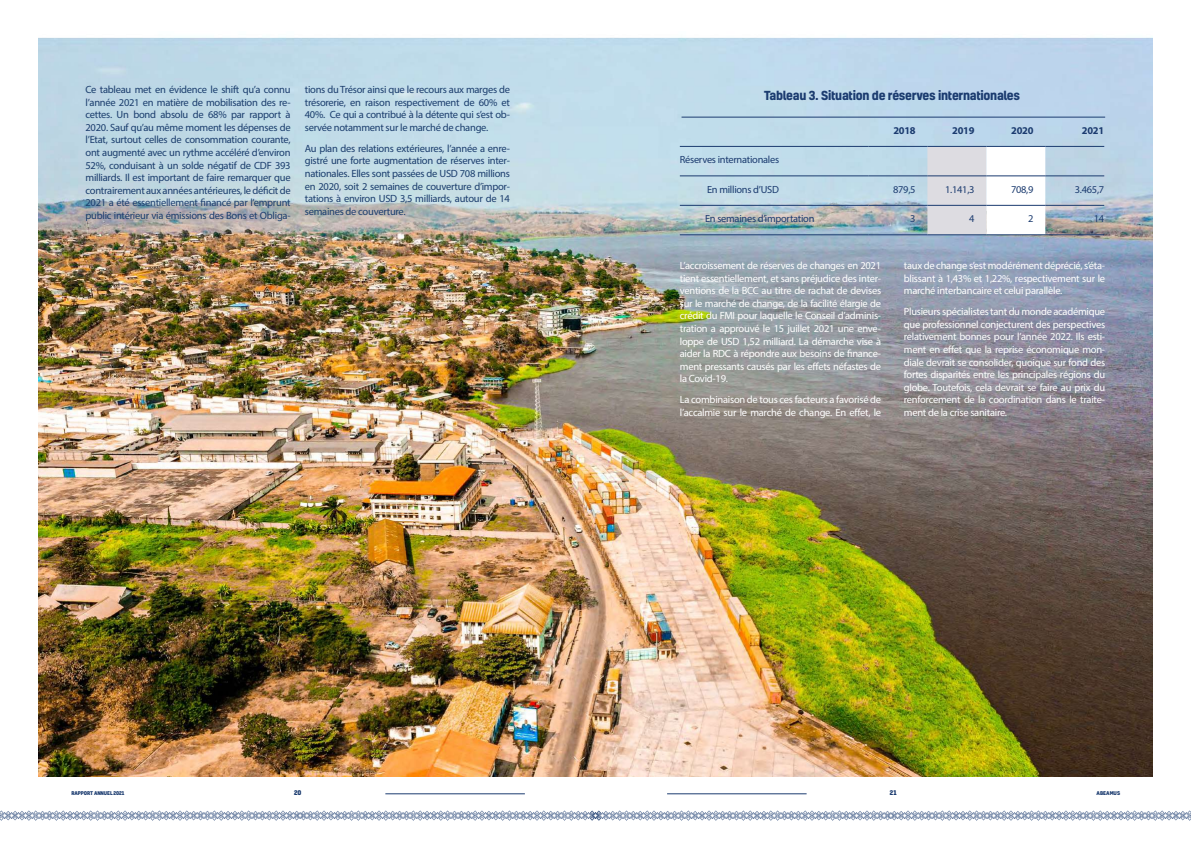
<style>
.page{position:relative;width:1191px;height:842px;background:#fff}
.page>*{position:absolute;margin:0;border:0;box-sizing:border-box;transform-origin:0 0}
.t1{font:700 12px "Kelson";letter-spacing:-.025em;color:#1c3c70}
.t2{font:10.5px/12.6px "Myriad Pro";letter-spacing:-.025em;color:#fff;text-align:justify}
.t3{font:10.5px/12.6px "Myriad Pro";letter-spacing:-.025em;color:#1b3d6d;text-align:justify}
.t4{font:10.4px "Myriad Pro";letter-spacing:-.025em;color:#1b3b6f}
.t5{font:700 10.4px "Myriad Pro";letter-spacing:-.025em;color:#1b3b6f}
.t6{font:800 6.3px "Kelson";color:#1c3c70}
.t7{font:800 5px "Kelson";letter-spacing:-.02em;color:#1c3c70}
.t8{font:800 5px "Kelson";color:#1c3c70}
</style>
<div class="page">
<img style="left:38px;top:37px;width:1114px;height:740px">
<hr style="left:681px;top:117px;width:424px;height:1px;background:#1c3c70">
<svg style="left:927px;top:147px;width:118px;height:88px"></svg>
<hr style="left:680px;top:146px;width:188px;height:1px;background:#1b3b6f">
<hr style="left:868px;top:146px;width:59px;height:1px;background:#1b3b6f">
<hr style="left:927px;top:146px;width:59px;height:1px;background:#1b3b6f">
<hr style="left:986px;top:146px;width:59px;height:1px;background:#1b3b6f">
<hr style="left:1045px;top:146px;width:59px;height:1px;background:#1b3b6f">
<hr style="left:680px;top:176px;width:188px;height:1px;background:#1b3b6f">
<hr style="left:868px;top:176px;width:59px;height:1px;background:#1b3b6f">
<hr style="left:927px;top:176px;width:59px;height:1px;background:#1b3b6f">
<hr style="left:986px;top:176px;width:59px;height:1px;background:#1b3b6f">
<hr style="left:1045px;top:176px;width:59px;height:1px;background:#1b3b6f">
<hr style="left:680px;top:235px;width:188px;height:1px;background:#1b3b6f">
<hr style="left:868px;top:235px;width:59px;height:1px;background:#1b3b6f">
<hr style="left:927px;top:235px;width:59px;height:1px;background:#1b3b6f">
<hr style="left:986px;top:235px;width:59px;height:1px;background:#1b3b6f">
<hr style="left:1045px;top:235px;width:59px;height:1px;background:#1b3b6f">
<hr style="left:680px;top:205px;width:188px;height:1px;background:#1b3b6f">
<hr style="left:868px;top:205px;width:59px;height:1px;background:#1b3b6f">
<hr style="left:927px;top:205px;width:59px;height:1px;background:#1b3b6f">
<hr style="left:986px;top:205px;width:59px;height:1px;background:#1b3b6f">
<hr style="left:1045px;top:205px;width:59px;height:1px;background:#1b3b6f">
<hr style="left:385px;top:794px;width:140px;height:1px;background:#1c3c70">
<hr style="left:667px;top:794px;width:139px;height:1px;background:#1c3c70">
<svg style="left:0;top:810px;width:1191px;height:11px"></svg>
<p class="t3" style="left:86px;top:83px;width:207px">Ce tableau met en évidence le shift qu’a connu l’année 2021 en matière de mobilisation des re&shy;cettes. Un bond absolu de 68% par rapport à 2020. Sauf qu’au même moment les dépenses de l’Etat, surtout celles de consommation courante, ont augmenté avec un rythme accéléré d’environ 52%, conduisant à un solde négatif de CDF 393 milliards. Il est important de faire remarquer que contrairement aux années antérieures, le déficit de 2021 a été essentiellement financé par l’emprunt public intérieur via émissions des Bons et Obliga-</p>
<p class="t3" style="left:305px;top:83px;width:207px">tions du Trésor ainsi que le recours aux marges de trésorerie, en raison respectivement de 60% et 40%. Ce qui a contribué à la détente qui s’est ob&shy;servée notamment sur le marché de change.</p>
<p class="t3" style="left:305px;top:142px;width:207px">Au plan des relations extérieures, l’année a enre&shy;gistré une forte augmentation de réserves inter&shy;nationales. Elles sont passées de USD 708 millions en 2020, soit 2 semaines de couverture d’impor&shy;tations à environ USD 3,5 milliards, autour de 14 semaines de couverture.</p>
<p class="t1" style="left:763px;top:87px;width:258px">Tableau 3. Situation de réserves internationales</p>
<p class="t5" style="left:893px;top:123px;width:24px">2018</p>
<p class="t5" style="left:952px;top:123px;width:24px">2019</p>
<p class="t5" style="left:1011px;top:123px;width:24px">2020</p>
<p class="t5" style="left:1082px;top:123px;width:24px">2021</p>
<p class="t4" style="left:680px;top:153px;width:101px">Réserves internationales</p>
<p class="t4" style="left:707px;top:183px;width:74px">En millions d’USD</p>
<p class="t4" style="left:893px;top:183px;width:24px">879,5</p>
<p class="t4" style="left:945px;top:183px;width:31px">1.141,3</p>
<p class="t4" style="left:1011px;top:183px;width:24px">708,9</p>
<p class="t4" style="left:1074px;top:183px;width:31px">3.465,7</p>
<p class="t4" style="left:705px;top:212px;width:111px">En semaines d’importation</p>
<p class="t4" style="left:910px;top:212px;width:7px">3</p>
<p class="t4" style="left:969px;top:212px;width:7px">4</p>
<p class="t4" style="left:1028px;top:212px;width:7px">2</p>
<p class="t4" style="left:1093px;top:212px;width:12px">14</p>
<p class="t2" style="left:680px;top:259px;width:203px">L’accroissement de réserves de changes en 2021 tient essentiellement, et sans préjudice des inter&shy;ventions de la BCC au titre de rachat de devises sur le marché de change, de la facilité élargie de crédit du FMI pour laquelle le Conseil d’adminis&shy;tration a approuvé le 15 juillet 2021 une enve&shy;loppe de USD 1,52 milliard. La démarche vise à aider la RDC à répondre aux besoins de finance&shy;ment pressants causés par les effets néfastes de la Covid-19.</p>
<p class="t2" style="left:680px;top:393px;width:203px">La combinaison de tous ces facteurs a favorisé de l’accalmie sur le marché de change. En effet, le</p>
<p class="t2" style="left:904px;top:259px;width:203px">taux de change s’est modérément déprécié, s’éta&shy;blissant à 1,43% et 1,22%, respectivement sur le marché interbancaire et celui parallèle.</p>
<p class="t2" style="left:904px;top:305px;width:203px">Plusieurs spécialistes tant du monde académique que professionnel conjecturent des perspectives relativement bonnes pour l’année 2022. Ils esti&shy;ment en effet que la reprise économique mon&shy;diale devrait se consolider, quoique sur fond des fortes disparités entre les principales régions du globe. Toutefois, cela devrait se faire au prix du renforcement de la coordination dans le traite&shy;ment de la crise sanitaire.</p>
<p class="t7" style="left:71px;top:790px;width:54px">RAPPORT ANNUEL 2021</p>
<p class="t6" style="left:294px;top:788px;width:9px">20</p>
<p class="t6" style="left:890px;top:788px;width:8px">21</p>
<p class="t8" style="left:1096px;top:790px;width:25px">ABEAMUS</p>
</div>
